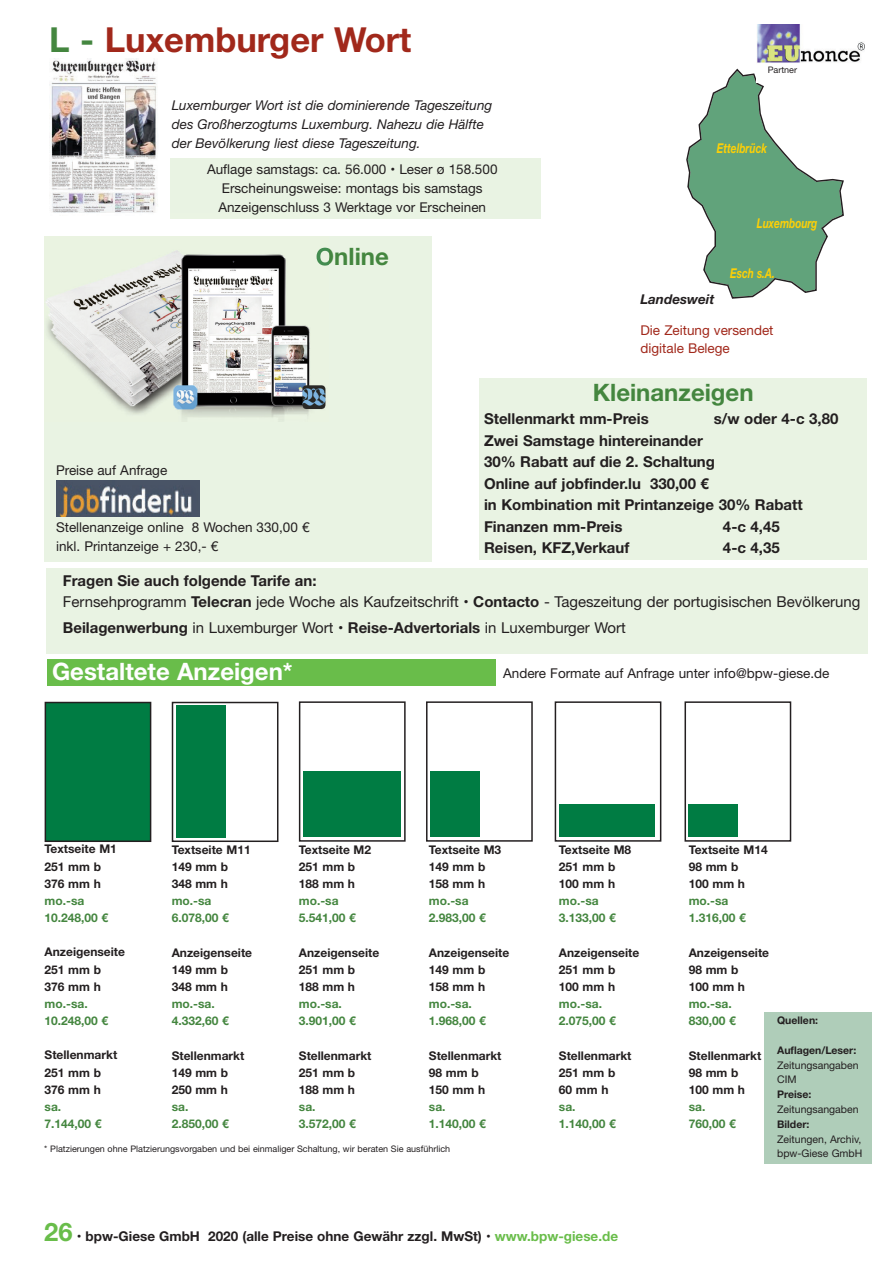
<style>
.page{position:relative;width:893px;height:1263px;background:#fff}
.page>*{position:absolute;margin:0;border:0;box-sizing:border-box;transform-origin:0 0}
.t1{font:700 34.5px "Helvetica Neue";color:#a1281b}
.t2{font:700 24px "Helvetica Neue";color:#44863f}
.t3{font:700 24px "Helvetica Neue";color:#fff}
.t4{font:700 15px/21.5px "Helvetica Neue";color:#231f20}
.t5{font:15px/21.5px "Helvetica Neue";color:#231f20}
.t6{font:13.5px/18.9px "Helvetica Neue";color:#231f20;text-align:center}
.t7{font:italic 13.5px/18.9px "Helvetica Neue";color:#231f20}
.t8{font:700 13.5px "Helvetica Neue";color:#231f20}
.t9{font:13.5px/18.9px "Helvetica Neue";color:#a1281b}
.t10{font:italic 700 13.5px "Helvetica Neue";color:#fed006;scale:.75 1}
.t11{font:italic 700 13.5px "Helvetica Neue";color:#231f20}
.t12{font:700 12px/17.1px "Helvetica Neue";color:#231f20}
.t13{font:700 12px/17.1px "Helvetica Neue";color:#44863f}
.t14{font:10.5px/14.7px "Helvetica Neue";color:#231f20}
.t15{font:700 10.5px "Helvetica Neue";color:#231f20}
.t16{font:9px "Helvetica Neue";color:#231f20}
.s1{color:#44863f}
.s2{font-weight:700}
.s3{font-size:25.5px;color:#69bd4a}
.s4{color:#69bd4a}
</style>
<div class="page">
<svg style="left:686px;top:69px;width:158px;height:230px"></svg>
<img style="left:757px;top:25px;width:107px;height:57px">
<img style="left:49px;top:59px;width:108px;height:154px">
<div style="left:170px;top:158px;width:371px;height:61px;background:#e9f3e3"></div>
<div style="left:45px;top:236px;width:387px;height:325px;background:#e9f3e3"></div>
<div style="left:479px;top:378px;width:388px;height:181px;background:#e9f3e3"></div>
<div style="left:47px;top:659px;width:448px;height:27px;background:#69bd4a"></div>
<div style="left:46px;top:703px;width:104px;height:137px;background:#007c43"></div>
<div style="left:45px;top:702px;width:106px;height:140px;border:2px solid #231f20"></div>
<div style="left:172px;top:702px;width:106px;height:140px;border:2px solid #231f20"></div>
<div style="left:176px;top:705px;width:49px;height:132px;background:#007c43"></div>
<div style="left:299px;top:701px;width:107px;height:141px;border:2px solid #231f20"></div>
<div style="left:303px;top:771px;width:98px;height:66px;background:#007c43"></div>
<div style="left:426px;top:701px;width:107px;height:141px;border:2px solid #231f20"></div>
<div style="left:430px;top:771px;width:49px;height:66px;background:#007c43"></div>
<div style="left:555px;top:701px;width:106px;height:141px;border:2px solid #231f20"></div>
<div style="left:559px;top:804px;width:96px;height:33px;background:#007c43"></div>
<div style="left:684px;top:701px;width:107px;height:141px;border:2px solid #231f20"></div>
<div style="left:689px;top:804px;width:49px;height:33px;background:#007c43"></div>
<div style="left:764px;top:1012px;width:108px;height:152px;background:#afcdb9"></div>
<div style="left:46px;top:569px;width:821px;height:85px;background:#e9f3e3"></div>
<img style="left:46px;top:247px;width:281px;height:171px">
<img style="left:317px;top:248px;width:11px;height:18px">
<img style="left:56px;top:481px;width:143px;height:36px">
<h1 class="t1" style="left:49px;top:27px;width:364px"><span class="s1">L -</span> Luxemburger Wort</h1>
<p class="t7" style="left:172px;top:98px;width:322px">Luxemburger Wort ist die dominierende Tageszeitung des Großherzogtums Luxemburg. Nahezu die Hälfte der Bevölkerung liest diese Tageszeitung.</p>
<p class="t6" style="left:207px;top:161px;width:292px">Auflage samstags: ca. 56.000 • Leser ø 158.500<br>Erscheinungsweise: montags bis samstags<br>Anzeigenschluss 3 Werktage vor Erscheinen</p>
<h2 class="t2" style="left:316px;top:248px;width:75px">Online</h2>
<p class="t16" style="left:768px;top:67px;width:31px">Partner</p>
<p class="t10" style="left:717px;top:144px;width:69px">Ettelbrück</p>
<p class="t11" style="left:640px;top:294px;width:75px">Landesweit</p>
<p class="t10" style="left:757px;top:218px;width:82px">Luxembourg</p>
<p class="t10" style="left:730px;top:268px;width:61px">Esch s.A.</p>
<p class="t9" style="left:640px;top:322px;width:135px">Die Zeitung versendet digitale Belege</p>
<p class="t6" style="left:56px;top:462px;width:113px">Preise auf Anfrage</p>
<p class="t6" style="left:56px;top:519px;width:255px;text-align:left">Stellenanzeige online 8 Wochen 330,00 € inkl. Printanzeige + 230,- €</p>
<h2 class="t2" style="left:593px;top:384px;width:162px">Kleinanzeigen</h2>
<p class="t4" style="left:484px;top:410px;width:166px">Stellenmarkt mm-Preis</p>
<p class="t4" style="left:714px;top:410px;width:126px">s/w oder 4-c 3,80</p>
<p class="t4" style="left:484px;top:431px;width:320px">Zwei Samstage hintereinander<br>30% Rabatt auf die 2. Schaltung<br>Online auf jobfinder.lu 330,00 €<br>in Kombination mit Printanzeige 30% Rabatt<br>Finanzen mm-Preis</p>
<p class="t4" style="left:723px;top:517px;width:58px">4-c 4,45</p>
<p class="t4" style="left:484px;top:538px;width:147px">Reisen, KFZ,Verkauf</p>
<p class="t4" style="left:723px;top:538px;width:58px">4-c 4,35</p>
<p class="t5" style="left:63px;top:571px;width:799px"><span class="s2">Fragen Sie auch folgende Tarife an:<br></span>Fernsehprogramm <span class="s2">Telecran</span> jede Woche als Kaufzeitschrift • <span class="s2">Contacto</span> - Tageszeitung der portugisischen Bevölkerung</p>
<p class="t5" style="left:63px;top:618px;width:564px"><span class="s2">Beilagenwerbung</span> in Luxemburger Wort • <span class="s2">Reise-Advertorials</span> in Luxemburger Wort</p>
<h2 class="t3" style="left:52px;top:663px;width:242px">Gestaltete Anzeigen*</h2>
<p class="t6" style="left:503px;top:665px;width:328px">Andere Formate auf Anfrage unter info@bpw-giese.de</p>
<p class="t12" style="left:45px;top:842px;width:74px">Textseite M1<br>251 mm b<br>376 mm h</p>
<p class="t13" style="left:45px;top:893px;width:65px">mo.-sa<br>10.248,00 €</p>
<p class="t12" style="left:45px;top:945px;width:82px">Anzeigenseite<br>251 mm b<br>376 mm h</p>
<p class="t13" style="left:45px;top:996px;width:65px">mo.-sa.<br>10.248,00 €</p>
<p class="t12" style="left:45px;top:1048px;width:74px">Stellenmarkt<br>251 mm b<br>376 mm h</p>
<p class="t13" style="left:45px;top:1099px;width:59px">sa.<br>7.144,00 €</p>
<p class="t12" style="left:172px;top:842px;width:80px">Textseite M11<br>149 mm b<br>348 mm h</p>
<p class="t13" style="left:172px;top:893px;width:59px">mo.-sa<br>6.078,00 €</p>
<p class="t12" style="left:172px;top:945px;width:82px">Anzeigenseite<br>149 mm b<br>348 mm h</p>
<p class="t13" style="left:172px;top:996px;width:59px">mo.-sa.<br>4.332,60 €</p>
<p class="t12" style="left:172px;top:1048px;width:74px">Stellenmarkt<br>149 mm b<br>250 mm h</p>
<p class="t13" style="left:172px;top:1099px;width:59px">sa.<br>2.850,00 €</p>
<p class="t12" style="left:299px;top:842px;width:74px">Textseite M2<br>251 mm b<br>188 mm h</p>
<p class="t13" style="left:299px;top:893px;width:59px">mo.-sa<br>5.541,00 €</p>
<p class="t12" style="left:299px;top:945px;width:82px">Anzeigenseite<br>251 mm b<br>188 mm h</p>
<p class="t13" style="left:299px;top:996px;width:59px">mo.-sa.<br>3.901,00 €</p>
<p class="t12" style="left:299px;top:1048px;width:74px">Stellenmarkt<br>251 mm b<br>188 mm h</p>
<p class="t13" style="left:299px;top:1099px;width:59px">sa.<br>3.572,00 €</p>
<p class="t12" style="left:429px;top:842px;width:74px">Textseite M3<br>149 mm b<br>158 mm h</p>
<p class="t13" style="left:429px;top:893px;width:59px">mo.-sa<br>2.983,00 €</p>
<p class="t12" style="left:429px;top:945px;width:82px">Anzeigenseite<br>149 mm b<br>158 mm h</p>
<p class="t13" style="left:429px;top:996px;width:59px">mo.-sa.<br>1.968,00 €</p>
<p class="t12" style="left:429px;top:1048px;width:74px">Stellenmarkt<br>98 mm b<br>150 mm h</p>
<p class="t13" style="left:429px;top:1099px;width:59px">sa.<br>1.140,00 €</p>
<p class="t16" style="left:44px;top:1145px;width:407px">* Platzierungen ohne Platzierungsvorgaben und bei einmaliger Schaltung, wir beraten Sie ausführlich</p>
<p class="t12" style="left:559px;top:842px;width:74px">Textseite M8<br>251 mm b<br>100 mm h</p>
<p class="t13" style="left:559px;top:893px;width:59px">mo.-sa<br>3.133,00 €</p>
<p class="t12" style="left:559px;top:945px;width:82px">Anzeigenseite<br>251 mm b<br>100 mm h</p>
<p class="t13" style="left:559px;top:996px;width:59px">mo.-sa.<br>2.075,00 €</p>
<p class="t12" style="left:559px;top:1048px;width:74px">Stellenmarkt<br>251 mm b<br>60 mm h</p>
<p class="t13" style="left:559px;top:1099px;width:59px">sa.<br>1.140,00 €</p>
<p class="t8" style="left:44px;top:1231px;width:575px"><span class="s3">26</span> • bpw-Giese GmbH 2020 (alle Preise ohne Gewähr zzgl. MwSt) • <span class="s4">www.bpw-giese.de</span></p>
<p class="t12" style="left:689px;top:842px;width:80px">Textseite M14<br>98 mm b<br>100 mm h</p>
<p class="t13" style="left:689px;top:893px;width:59px">mo.-sa<br>1.316,00 €</p>
<p class="t12" style="left:689px;top:945px;width:82px">Anzeigenseite<br>98 mm b<br>100 mm h</p>
<p class="t13" style="left:689px;top:996px;width:49px">mo.-sa.<br>830,00 €</p>
<p class="t12" style="left:689px;top:1048px;width:74px">Stellenmarkt<br>98 mm b<br>100 mm h</p>
<p class="t13" style="left:689px;top:1099px;width:49px">sa.<br>760,00 €</p>
<p class="t15" style="left:777px;top:1017px;width:43px">Quellen:</p>
<p class="t15" style="left:777px;top:1046px;width:81px">Auflagen/Leser:</p>
<p class="t14" style="left:777px;top:1059px;width:83px">Zeitungsangaben<br>CIM</p>
<p class="t15" style="left:777px;top:1091px;width:36px">Preise:</p>
<p class="t14" style="left:777px;top:1103px;width:83px">Zeitungsangaben</p>
<p class="t15" style="left:777px;top:1120px;width:34px">Bilder:</p>
<p class="t14" style="left:777px;top:1133px;width:87px">Zeitungen, Archiv, bpw-Giese GmbH</p>
</div>
